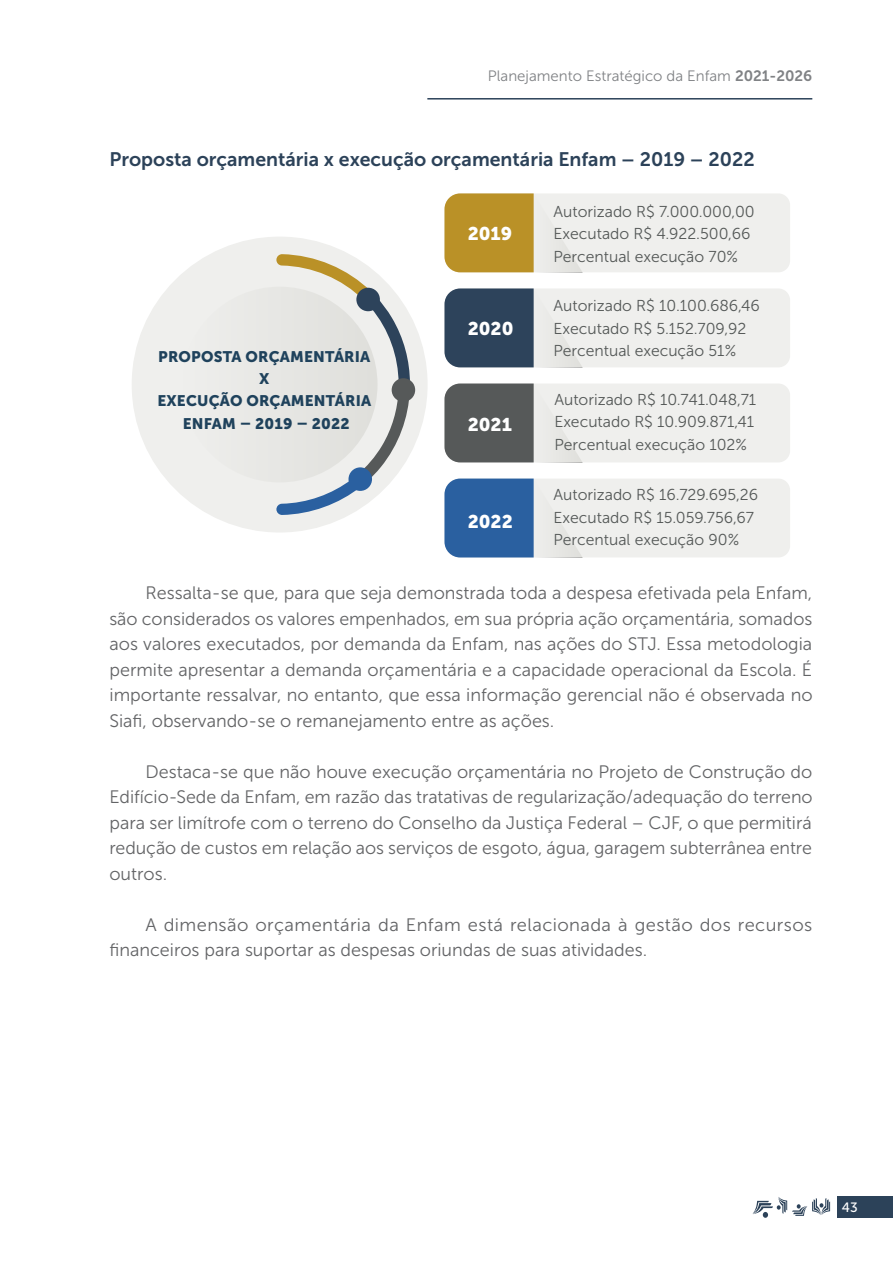
<style>
.page{position:relative;width:893px;height:1263px;background:#fff}
.page>*{position:absolute;margin:0;border:0;box-sizing:border-box;transform-origin:0 0}
.t1{font:19.5px "Museo Sans 700";color:#2c4259}
.t2{font:18.3px "Museo Sans 900";color:#fff}
.t3{font:18px/25.5px "Museo Sans 300";color:#636466;text-align:justify}
.t4{font:15.75px/22.5px "Museo Sans 300";color:#545857}
.t5{font:15.3px/22.2px "Museo Sans 900";letter-spacing:.01em;color:#1f425c;text-align:center}
.t6{font:15px "Museo Sans 300";color:#808285}
.t7{font:13.5px "Museo Sans 500";color:#fff}
.s1{font-family:"Museo Sans 700"}
</style>
<div class="page">
<hr style="left:427px;top:98px;width:385px;height:2px;background:#2c4259">
<svg style="left:752px;top:1197px;width:78px;height:21px"></svg>
<div style="left:837px;top:1197px;width:56px;height:21px;background:#2c4259"></div>
<div style="left:132px;top:237px;width:296px;height:295px;background:#efefed;border-radius:50%"></div>
<div style="left:182px;top:287px;width:196px;height:195px;background:#eaeae7;border-radius:98px"></div>
<svg style="left:276px;top:390px;width:134px;height:125px"></svg>
<svg style="left:276px;top:254px;width:134px;height:129px"></svg>
<div style="left:348px;top:467px;width:24px;height:24px;background:#2a60a0;border-radius:50%"></div>
<div style="left:392px;top:378px;width:23px;height:24px;background:#565959;border-radius:50%"></div>
<div style="left:356px;top:288px;width:24px;height:23px;background:#2d435b;border-radius:50%"></div>
<svg style="left:444px;top:193px;width:346px;height:79px;background:#e1d7ba"></svg>
<svg style="left:444px;top:288px;width:346px;height:79px;background:#bdc3c7"></svg>
<svg style="left:444px;top:383px;width:346px;height:79px;background:#c8c9c7"></svg>
<svg style="left:444px;top:479px;width:346px;height:78px;background:#bccad9"></svg>
<p class="t6" style="left:488px;top:67px;width:326px">Planejamento Estratégico da Enfam <span class="s1">2021-2026</span></p>
<p class="t1" style="left:109px;top:148px;width:647px">Proposta orçamentária x execução orçamentária Enfam – 2019 – 2022</p>
<p class="t5" style="left:157px;top:346px;width:215px">PROPOSTA ORÇAMENTÁRIA<br>X<br>EXECUÇÃO ORÇAMENTÁRIA<br>ENFAM – 2019 – 2022</p>
<p class="t2" style="left:468px;top:223px;width:46px">2019</p>
<p class="t2" style="left:468px;top:318px;width:47px">2020</p>
<p class="t2" style="left:468px;top:414px;width:46px">2021</p>
<p class="t2" style="left:468px;top:511px;width:46px">2022</p>
<p class="t4" style="left:553px;top:200px;width:203px">Autorizado R$ 7.000.000,00<br>Executado R$ 4.922.500,66<br>Percentual execução 70%</p>
<p class="t4" style="left:553px;top:295px;width:208px">Autorizado R$ 10.100.686,46<br>Executado R$ 5.152.709,92<br>Percentual execução 51%</p>
<p class="t4" style="left:554px;top:388px;width:203px">Autorizado R$ 10.741.048,71<br>Executado R$ 10.909.871,41<br>Percentual execução 102%</p>
<p class="t4" style="left:553px;top:484px;width:206px">Autorizado R$ 16.729.695,26<br>Executado R$ 15.059.756,67<br>Percentual execução 90%</p>
<p class="t3" style="left:109px;top:581px;width:705px;text-indent:36px">Ressalta-se que, para que seja demonstrada toda a despesa efetivada pela Enfam, são considerados os valores empenhados, em sua própria ação orçamentária, somados aos valores executados, por demanda da Enfam, nas ações do STJ. Essa metodologia permite apresentar a demanda orçamentária e a capacidade operacional da Escola. É importante ressalvar, no entanto, que essa informação gerencial não é observada no Siafi, observando-se o remanejamento entre as ações.</p>
<p class="t3" style="left:109px;top:759px;width:705px;text-indent:36px">Destaca-se que não houve execução orçamentária no Projeto de Construção do Edifício-Sede da Enfam, em razão das tratativas de regularização/adequação do terreno para ser limítrofe com o terreno do Conselho da Justiça Federal – CJF, o que permitirá redução de custos em relação aos serviços de esgoto, água, garagem subterrânea entre outros.</p>
<p class="t3" style="left:109px;top:912px;width:704px;text-indent:36px">A dimensão orçamentária da Enfam está relacionada à gestão dos recursos financeiros para suportar as despesas oriundas de suas atividades.</p>
<p class="t7" style="left:842px;top:1200px;width:17px">43</p>
</div>
